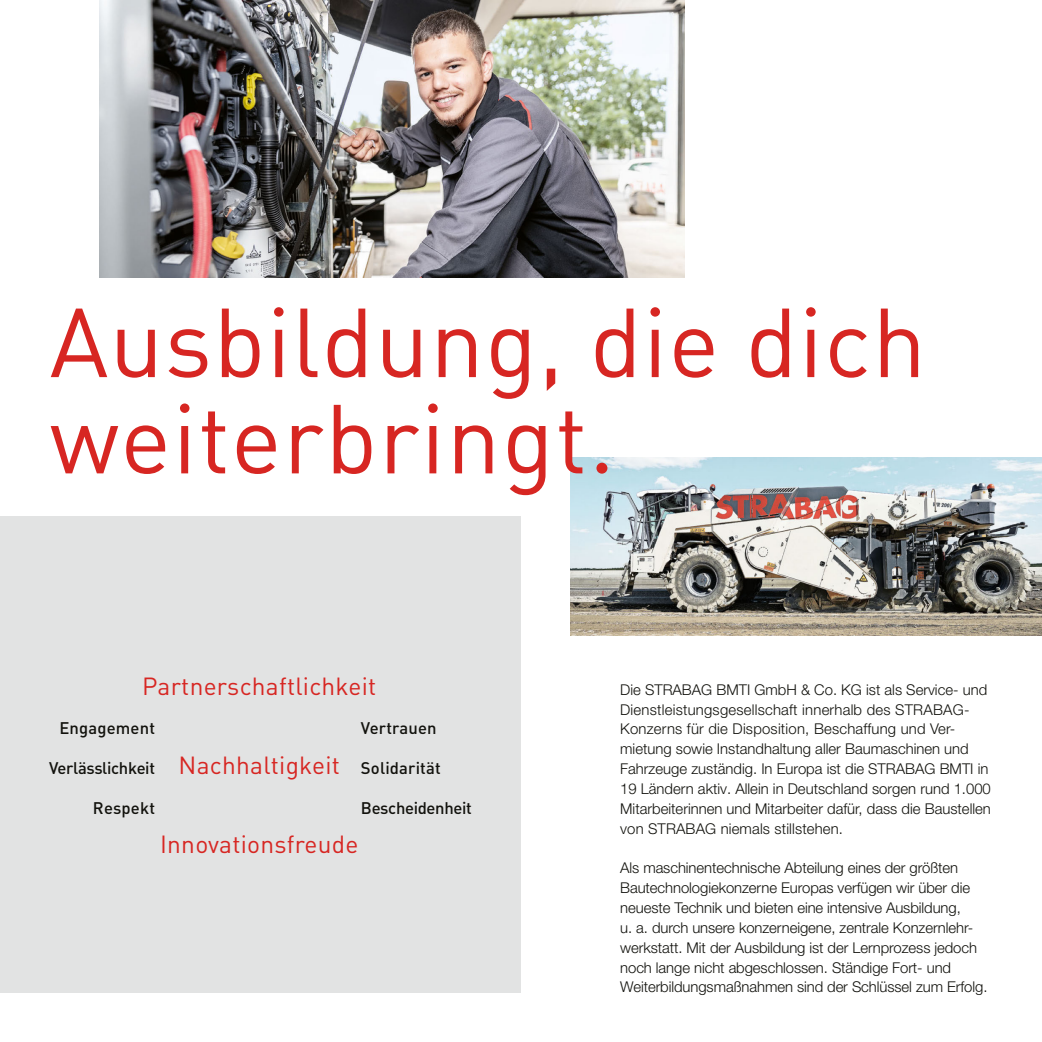
<style>
.page{position:relative;width:1042px;height:1042px;background:#fff}
.page>*{position:absolute;margin:0;border:0;box-sizing:border-box;transform-origin:0 0}
.t1{font:96.25px/96.2px "DIN Pro";letter-spacing:.01em;color:#d72622}
.t2{font:24.5px "DIN Pro";letter-spacing:.01em;color:#d72622}
.t3{font:500 16.62px "DIN Pro";letter-spacing:.01em;color:#12120d}
.t4{font:500 16.62px "DIN Pro";letter-spacing:-.02em;color:#12120d}
.t5{font:300 14.88px/19.8px "Helvetica Neue LT Pro";color:#12120d}
</style>
<div class="page">
<img style="left:570px;top:458px;width:472px;height:177px">
<img style="left:99px;top:0;width:586px;height:278px">
<div style="left:0;top:516px;width:521px;height:476px;background:#e2e3e3"></div>
<h1 class="t1" style="left:50px;top:290px;width:878px">Ausbildung, die dich weiterbringt.</h1>
<h2 class="t2" style="left:142px;top:669px;width:236px">Partnerschaftlichkeit</h2>
<p class="t3" style="left:59px;top:717px;width:97px">Engagement</p>
<p class="t4" style="left:49px;top:757px;width:107px">Verlässlichkeit</p>
<p class="t3" style="left:93px;top:796px;width:64px">Respekt</p>
<h2 class="t2" style="left:179px;top:748px;width:163px">Nachhaltigkeit</h2>
<p class="t3" style="left:361px;top:717px;width:77px">Vertrauen</p>
<p class="t3" style="left:361px;top:757px;width:81px">Solidarität</p>
<p class="t4" style="left:361px;top:796px;width:112px">Bescheidenheit</p>
<h2 class="t2" style="left:160px;top:828px;width:200px">Innovationsfreude</h2>
<p class="t5" style="left:620px;top:679px;width:372px">Die STRABAG BMTI GmbH &amp; Co. KG ist als Service- und Dienstleistungsgesellschaft innerhalb des STRABAG-Konzerns für die Disposition, Beschaffung und Ver&shy;mietung sowie Instandhaltung aller Baumaschinen und Fahrzeuge zuständig. In Europa ist die STRABAG BMTI in 19 Ländern aktiv. Allein in Deutschland sorgen rund 1.000<br>Mitarbeiterinnen und Mitarbeiter dafür, dass die Baustellen von STRABAG niemals stillstehen.</p>
<p class="t5" style="left:620px;top:858px;width:369px">Als maschinentechnische Abteilung eines der größten Bautechnologiekonzerne Europas verfügen wir über die neueste Technik und bieten eine intensive Ausbildung,<br>u. a. durch unsere konzerneigene, zentrale Konzernlehr&shy;werkstatt. Mit der Ausbildung ist der Lernprozess jedoch noch lange nicht abgeschlossen. Ständige Fort- und Weiterbildungsmaßnahmen sind der Schlüssel zum Erfolg.</p>
</div>
